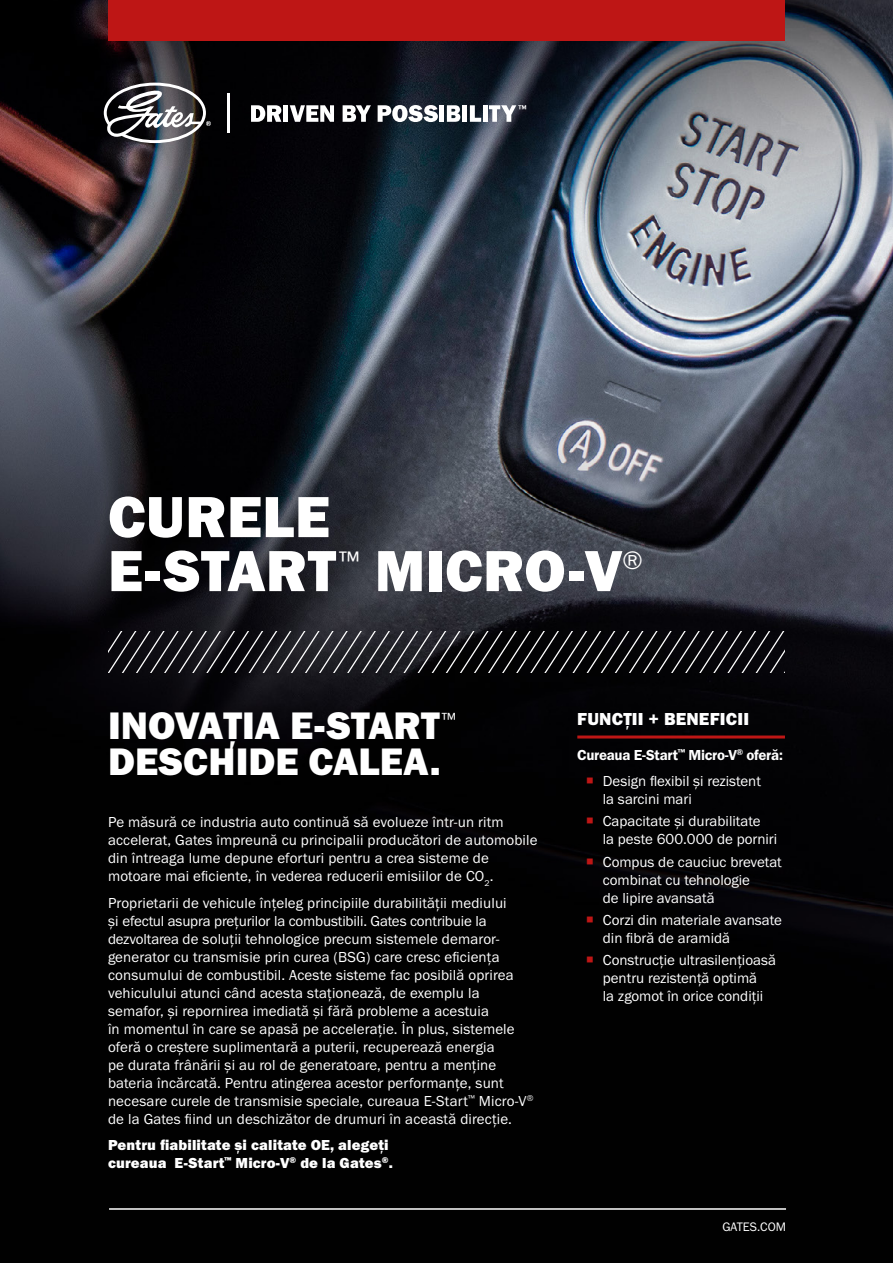
<style>
.page{position:relative;width:893px;height:1263px;background:#fff}
.page>*{position:absolute;margin:0;border:0;box-sizing:border-box;transform-origin:0 0}
.t1{font:60px/54px "Franklin Gothic URW Hea";letter-spacing:.005em;color:#fff}
.t2{font:39.75px/36px "Franklin Gothic URW Hea";color:#fff}
.t3{font:26.25px "Franklin Gothic URW Boo";color:#fff}
.t4{font:18px "Franklin Gothic URW Hea";letter-spacing:.01em;color:#fff}
.t5{font:15px/18px "Franklin Gothic URW Boo";letter-spacing:.01em;color:#fff}
.t6{font:15px/18px "Franklin Gothic URW Hea";letter-spacing:.01em;color:#fff}
.t7{font:15px "Franklin Gothic URW Dem";letter-spacing:-.02em;color:#fff}
.t8{font:12.75px "Franklin Gothic URW Boo";color:#fff}
</style>
<div class="page">
<img style="left:0;top:0;width:893px;height:1263px">
<hr style="left:577px;top:735px;width:208px;height:3px;background:#be1615">
<div style="left:108px;top:0;width:677px;height:40px;background:#be1615"></div>
<hr style="left:109px;top:1208px;width:677px;height:2px;background:#fff">
<svg style="left:108px;top:632px;width:677px;height:40px;background:#28272b"></svg>
<hr style="left:227px;top:93px;width:3px;height:39px;background:#fff">
<svg style="left:251px;top:105px;width:30px;height:17px"></svg>
<div style="left:283px;top:105px;width:5px;height:17px;background:#fff"></div>
<svg style="left:290px;top:105px;width:44px;height:17px"></svg>
<svg style="left:343px;top:105px;width:28px;height:17px"></svg>
<svg style="left:378px;top:105px;width:60px;height:17px"></svg>
<div style="left:439px;top:105px;width:5px;height:17px;background:#fff"></div>
<svg style="left:447px;top:105px;width:13px;height:17px"></svg>
<div style="left:462px;top:105px;width:5px;height:17px;background:#fff"></div>
<svg style="left:470px;top:105px;width:11px;height:17px"></svg>
<div style="left:483px;top:105px;width:5px;height:17px;background:#fff"></div>
<svg style="left:489px;top:105px;width:37px;height:17px"></svg>
<svg style="left:104px;top:83px;width:107px;height:60px"></svg>
<svg style="left:587px;top:778px;width:6px;height:6px"></svg>
<svg style="left:587px;top:818px;width:6px;height:6px"></svg>
<svg style="left:587px;top:858px;width:6px;height:6px"></svg>
<svg style="left:587px;top:916px;width:6px;height:6px"></svg>
<svg style="left:587px;top:957px;width:6px;height:6px"></svg>
<h1 class="t1" style="left:108px;top:488px;width:230px">CURELE<br>E-START</h1>
<h3 class="t3" style="left:339px;top:544px;width:22px">™</h3>
<h1 class="t1" style="left:375px;top:542px;width:249px">MICRO-V</h1>
<h3 class="t3" style="left:623px;top:544px;width:22px">®</h3>
<h2 class="t2" style="left:108px;top:707px;width:350px">INOVAȚIA E-START<sup>™<br></sup>DESCHIDE CALEA.</h2>
<p class="t5" style="left:108px;top:813px;width:431px">Pe măsură ce industria auto continuă să evolueze într-un ritm accelerat, Gates împreună cu principalii producători de automobile din întreaga lume depune eforturi pentru a crea sisteme de motoare mai eficiente, în vederea reducerii emisiilor de CO<sub>2</sub>.</p>
<p class="t5" style="left:108px;top:893px;width:427px">Proprietarii de vehicule înțeleg principiile durabilității mediului<br>și efectul asupra prețurilor la combustibili. Gates contribuie la dezvoltarea de soluții tehnologice precum sistemele demaror&shy;generator cu transmisie prin curea (BSG) care cresc eficiența consumului de combustibil. Aceste sisteme fac posibilă oprirea vehiculului atunci când acesta staționează, de exemplu la semafor, și repornirea imediată și fără probleme a acestuia<br>în momentul în care se apasă pe accelerație. În plus, sistemele oferă o creștere suplimentară a puterii, recuperează energia<br>pe durata frânării și au rol de generatoare, pentru a menține bateria încărcată. Pentru atingerea acestor performanțe, sunt necesare curele de transmisie speciale, cureaua E-Start<sup>™</sup> Micro-V<sup>® </sup>de la Gates fiind un deschizător de drumuri în această direcție.</p>
<p class="t6" style="left:108px;top:1136px;width:286px">Pentru fiabilitate și calitate OE, alegeți cureaua E-Start<sup>™</sup> Micro-V<sup>®</sup> de la Gates<sup>®</sup>.</p>
<p class="t4" style="left:577px;top:707px;width:173px">FUNCȚII + BENEFICII</p>
<p class="t7" style="left:577px;top:745px;width:207px">Cureaua E-Start<sup>™</sup> Micro-V<sup>®</sup> oferă:</p>
<p class="t5" style="left:603px;top:772px;width:160px">Design flexibil și rezistent la sarcini mari</p>
<p class="t5" style="left:603px;top:812px;width:176px">Capacitate și durabilitate<br>la peste 600.000 de porniri</p>
<p class="t5" style="left:603px;top:852px;width:181px">Compus de cauciuc brevetat combinat cu tehnologie<br>de lipire avansată</p>
<p class="t5" style="left:603px;top:911px;width:180px">Corzi din materiale avansate din fibră de aramidă</p>
<p class="t5" style="left:603px;top:951px;width:175px">Construcție ultrasilențioasă pentru rezistență optimă<br>la zgomot în orice condiții</p>
<p class="t8" style="left:722px;top:1219px;width:65px">GATES.COM</p>
</div>
